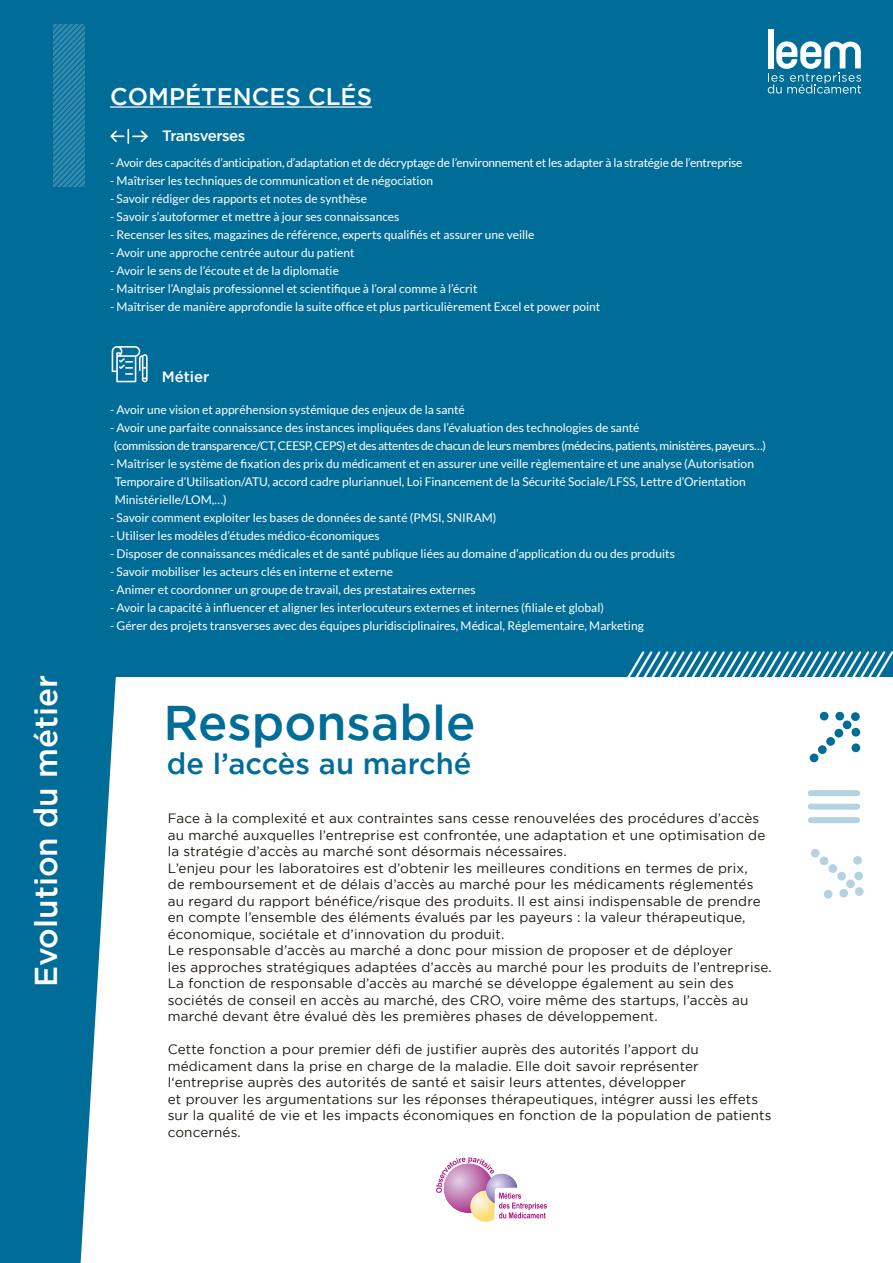
<style>
.page{position:relative;width:893px;height:1263px;background:#fff}
.page>*{position:absolute;margin:0;border:0;box-sizing:border-box;transform-origin:0 0}
.t1{font:500 48.6px "Gotham";color:#006d99}
.t2{font:500 31.5px "Gotham";color:#fff}
.t3{font:500 29.1px "Gotham";color:#006d99}
.t4{font:500 24px "Gotham";color:#fff}
.t5{font:500 15px "Gotham";letter-spacing:-.03em;color:#fff}
.t6{font:13.5px/16.5px "Gotham";letter-spacing:.01em;color:#1d160f}
.t7{font:12px/18px "Lato";color:#fff}
.t8{font:12px/18px "Lato";letter-spacing:-.03em;color:#fff}
.t9{font:12px "Lato";letter-spacing:-.02em;color:#fff}
</style>
<div class="page">
<div style="left:0;top:0;width:893px;height:677px;background:#006d99"></div>
<hr style="left:110px;top:106px;width:262px;height:2px;background:#fff">
<svg style="left:436px;top:1157px;width:111px;height:65px"></svg>
<svg style="left:0;top:677px;width:116px;height:586px;background:#2381a7"></svg>
<svg style="left:627px;top:651px;width:266px;height:26px"></svg>
<div style="left:811px;top:790px;width:46px;height:6px;background:#b3d3e0"></div>
<div style="left:811px;top:804px;width:46px;height:6px;background:#b3d3e0"></div>
<div style="left:811px;top:817px;width:46px;height:6px;background:#b3d3e0"></div>
<div style="left:851px;top:712px;width:9px;height:9px;background:#006d99;border-radius:50%"></div>
<div style="left:843px;top:720px;width:8px;height:9px;background:#006d99;border-radius:50%"></div>
<div style="left:834px;top:729px;width:9px;height:8px;background:#006d99;border-radius:50%"></div>
<div style="left:826px;top:737px;width:9px;height:9px;background:#006d99;border-radius:50%"></div>
<div style="left:818px;top:745px;width:9px;height:9px;background:#006d99;border-radius:50%"></div>
<div style="left:810px;top:753px;width:8px;height:9px;background:#006d99;border-radius:50%"></div>
<div style="left:835px;top:712px;width:9px;height:8px;background:#006d99;border-radius:50%"></div>
<div style="left:820px;top:712px;width:8px;height:8px;background:#006d99;border-radius:50%"></div>
<div style="left:851px;top:728px;width:9px;height:8px;background:#006d99;border-radius:50%"></div>
<div style="left:851px;top:743px;width:9px;height:9px;background:#006d99;border-radius:50%"></div>
<svg style="left:855px;top:887px;width:9px;height:9px"></svg>
<svg style="left:846px;top:879px;width:9px;height:9px"></svg>
<svg style="left:837px;top:872px;width:9px;height:9px"></svg>
<svg style="left:828px;top:864px;width:9px;height:9px"></svg>
<svg style="left:819px;top:856px;width:9px;height:9px"></svg>
<svg style="left:811px;top:849px;width:9px;height:9px"></svg>
<svg style="left:854px;top:871px;width:9px;height:9px"></svg>
<svg style="left:853px;top:856px;width:9px;height:9px"></svg>
<svg style="left:839px;top:888px;width:9px;height:10px"></svg>
<svg style="left:824px;top:890px;width:9px;height:9px"></svg>
<div style="left:768px;top:29px;width:6px;height:39px;background:#fff"></div>
<svg style="left:768px;top:41px;width:93px;height:53px"></svg>
<svg style="left:54px;top:24px;width:31px;height:163px"></svg>
<svg style="left:110px;top:130px;width:38px;height:13px"></svg>
<svg style="left:112px;top:346px;width:36px;height:36px"></svg>
<h2 class="t2" style="left:25px;top:987px;width:314px;rotate:-90deg">Evolution du métier</h2>
<h3 class="t4" style="left:110px;top:81px;width:264px">COMPÉTENCES CLÉS</h3>
<p class="t5" style="left:162px;top:126px;width:85px">Transverses</p>
<p class="t9" style="left:110px;top:156px;width:634px">- Avoir des capacités d’anticipation, d’adaptation et de décryptage de l’environnement et les adapter à la stratégie de l’entreprise</p>
<p class="t7" style="left:110px;top:172px;width:324px">- Maîtriser les techniques de communication et de négociation</p>
<p class="t7" style="left:110px;top:190px;width:259px">- Savoir rédiger des rapports et notes de synthèse</p>
<p class="t7" style="left:110px;top:208px;width:291px">- Savoir s’autoformer et mettre à jour ses connaissances</p>
<p class="t7" style="left:110px;top:226px;width:426px">- Recenser les sites, magazines de référence, experts qualifiés et assurer une veille</p>
<p class="t7" style="left:110px;top:244px;width:246px">- Avoir une approche centrée autour du patient</p>
<p class="t7" style="left:110px;top:262px;width:230px">- Avoir le sens de l’écoute et de la diplomatie</p>
<p class="t7" style="left:110px;top:280px;width:369px">- Maitriser l’Anglais professionnel et scientifique à l’oral comme à l’écrit</p>
<p class="t7" style="left:110px;top:298px;width:492px">- Maîtriser de manière approfondie la suite office et plus particulièrement Excel et power point</p>
<p class="t5" style="left:162px;top:367px;width:49px">Métier</p>
<p class="t7" style="left:110px;top:401px;width:356px">- Avoir une vision et appréhension systémique des enjeux de la santé</p>
<p class="t8" style="left:114px;top:419px;width:654px;text-indent:-4px">- Avoir une parfaite connaissance des instances impliquées dans l’évaluation des technologies de santé<br>(commission de transparence/CT, CEESP, CEPS) et des attentes de chacun de leurs membres (médecins, patients, ministères, payeurs…)</p>
<p class="t7" style="left:115px;top:455px;width:641px;text-indent:-5px">- Maîtriser le système de fixation des prix du médicament et en assurer une veille règlementaire et une analyse (Autorisation<br>Temporaire d’Utilisation/ATU, accord cadre pluriannuel, Loi Financement de la Sécurité Sociale/LFSS, Lettre d’Orientation<br>Ministérielle/LOM,…)</p>
<p class="t7" style="left:110px;top:509px;width:388px">- Savoir comment exploiter les bases de données de santé (PMSI, SNIRAM)</p>
<p class="t7" style="left:110px;top:527px;width:271px">- Utiliser les modèles d’études médico-économiques</p>
<p class="t7" style="left:110px;top:545px;width:566px">- Disposer de connaissances médicales et de santé publique liées au domaine d’application du ou des produits</p>
<p class="t7" style="left:110px;top:563px;width:285px">- Savoir mobiliser les acteurs clés en interne et externe</p>
<p class="t7" style="left:110px;top:581px;width:367px">- Animer et coordonner un groupe de travail, des prestataires externes</p>
<p class="t7" style="left:110px;top:599px;width:495px">- Avoir la capacité à influencer et aligner les interlocuteurs externes et internes (filiale et global)</p>
<p class="t7" style="left:110px;top:617px;width:535px">- Gérer des projets transverses avec des équipes pluridisciplinaires, Médical, Réglementaire, Marketing</p>
<h1 class="t1" style="left:164px;top:691px;width:313px">Responsable</h1>
<h3 class="t3" style="left:167px;top:745px;width:306px">de l’accès au marché</h3>
<p class="t6" style="left:168px;top:810px;width:606px">Face à la complexité et aux contraintes sans cesse renouvelées des procédures d’accès au marché auxquelles l’entreprise est confrontée, une adaptation et une optimisation de la stratégie d’accès au marché sont désormais nécessaires.<br>L’enjeu pour les laboratoires est d’obtenir les meilleures conditions en termes de prix,<br>de remboursement et de délais d’accès au marché pour les médicaments réglementés au regard du rapport bénéfice/risque des produits. Il est ainsi indispensable de prendre en compte l’ensemble des éléments évalués par les payeurs : la valeur thérapeutique, économique, sociétale et d’innovation du produit.<br>Le responsable d’accès au marché a donc pour mission de proposer et de déployer<br>les approches stratégiques adaptées d’accès au marché pour les produits de l’entreprise.<br>La fonction de responsable d’accès au marché se développe également au sein des sociétés de conseil en accès au marché, des CRO, voire même des startups, l’accès au marché devant être évalué dès les premières phases de développement.</p>
<p class="t6" style="left:168px;top:1041px;width:605px">Cette fonction a pour premier défi de justifier auprès des autorités l’apport du médicament dans la prise en charge de la maladie. Elle doit savoir représenter l‘entreprise auprès des autorités de santé et saisir leurs attentes, développer<br>et prouver les argumentations sur les réponses thérapeutiques, intégrer aussi les effets sur la qualité de vie et les impacts économiques en fonction de la population de patients concernés.</p>
</div>
